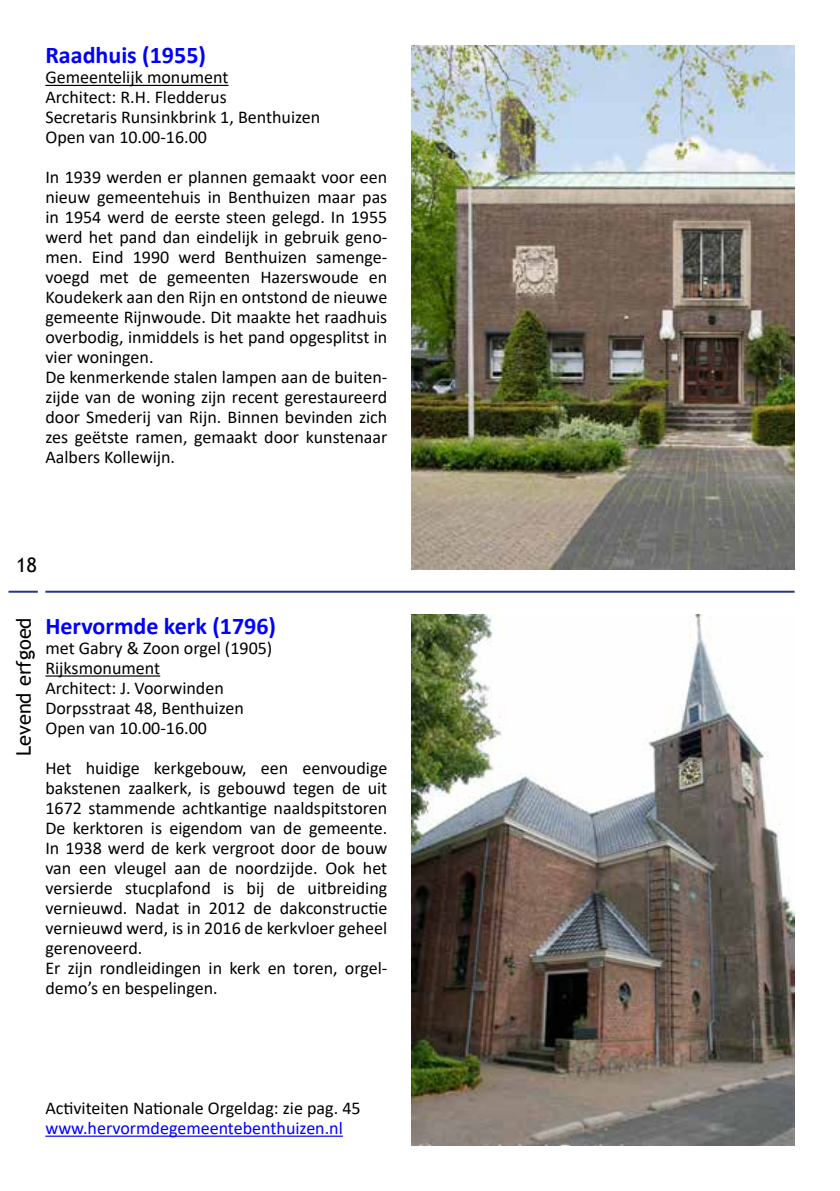
<style>
.page{position:relative;width:840px;height:1191px;background:#fff}
.page>*{position:absolute;margin:0;border:0;box-sizing:border-box;transform-origin:0 0}
.t1{font:700 24px "Calibri";color:#00f}
.t2{font:20px "Trebuchet MS";color:#000}
.t3{font:18px/20px "Calibri";color:#000}
.t4{font:18px "Calibri";color:#00f}
</style>
<div class="page">
<hr style="left:8px;top:590px;width:30px;height:2px;background:#283583">
<hr style="left:45px;top:590px;width:749px;height:2px;background:#283583">
<hr style="left:45px;top:675px;width:115px;height:1px;background:#000">
<hr style="left:45px;top:1135px;width:298px;height:1px;background:#00f">
<img style="left:411px;top:614px;width:383px;height:531px">
<hr style="left:45px;top:85px;width:183px;height:1px;background:#000">
<img style="left:411px;top:45px;width:383px;height:524px">
<h1 class="t1" style="left:45px;top:38px;width:162px">Raadhuis (1955)</h1>
<p class="t3" style="left:45px;top:67px;width:276px">Gemeentelijk monument<br>Architect: R.H. Fledderus<br>Secretaris Runsinkbrink 1, Benthuizen<br>Open van 10.00-16.00</p>
<p class="t3" style="left:45px;top:167px;width:343px">In 1939 werden er plannen gemaakt voor een nieuw gemeentehuis in Benthuizen maar pas in 1954 werd de eerste steen gelegd. In 1955 werd het pand dan eindelijk in gebruik geno&shy;men. Eind 1990 werd Benthuizen samenge&shy;voegd met de gemeenten Hazerswoude en Koudekerk aan den Rijn en ontstond de nieuwe gemeente Rijnwoude. Dit maakte het raadhuis overbodig, inmiddels is het pand opgesplitst in vier woningen.<br>De kenmerkende stalen lampen aan de buiten&shy;zijde van de woning zijn recent gerestaureerd door Smederij van Rijn. Binnen bevinden zich zes geëtste ramen, gemaakt door kunstenaar Aalbers Kollewijn.</p>
<p class="t2" style="left:16px;top:553px;width:22px">18</p>
<p class="t2" style="left:11px;top:756px;width:140px;rotate:-90deg">Levend erfgoed</p>
<h1 class="t1" style="left:45px;top:609px;width:232px">Hervormde kerk (1796)</h1>
<p class="t3" style="left:45px;top:637px;width:228px">met Gabry &amp; Zoon orgel (1905)<br>Rijksmonument<br>Architect: J. Voorwinden<br>Dorpsstraat 48, Benthuizen<br>Open van 10.00-16.00</p>
<p class="t3" style="left:45px;top:757px;width:343px">Het huidige kerkgebouw, een eenvoudige bakstenen zaalkerk, is gebouwd tegen de uit 1672 stammende achtkantige naaldspitstoren De kerktoren is eigendom van de gemeente.<br>In 1938 werd de kerk vergroot door de bouw van een vleugel aan de noordzijde. Ook het versierde stucplafond is bij de uitbreiding vernieuwd. Nadat in 2012 de dakconstructie vernieuwd werd, is in 2016 de kerkvloer geheel gerenoveerd.<br>Er zijn rondleidingen in kerk en toren, orgel&shy;demo’s en bespelingen.</p>
<p class="t3" style="left:45px;top:1097px;width:316px">Activiteiten Nationale Orgeldag: zie pag. 45</p>
<p class="t4" style="left:45px;top:1115px;width:299px">www.hervormdegemeentebenthuizen.nl</p>
</div>
